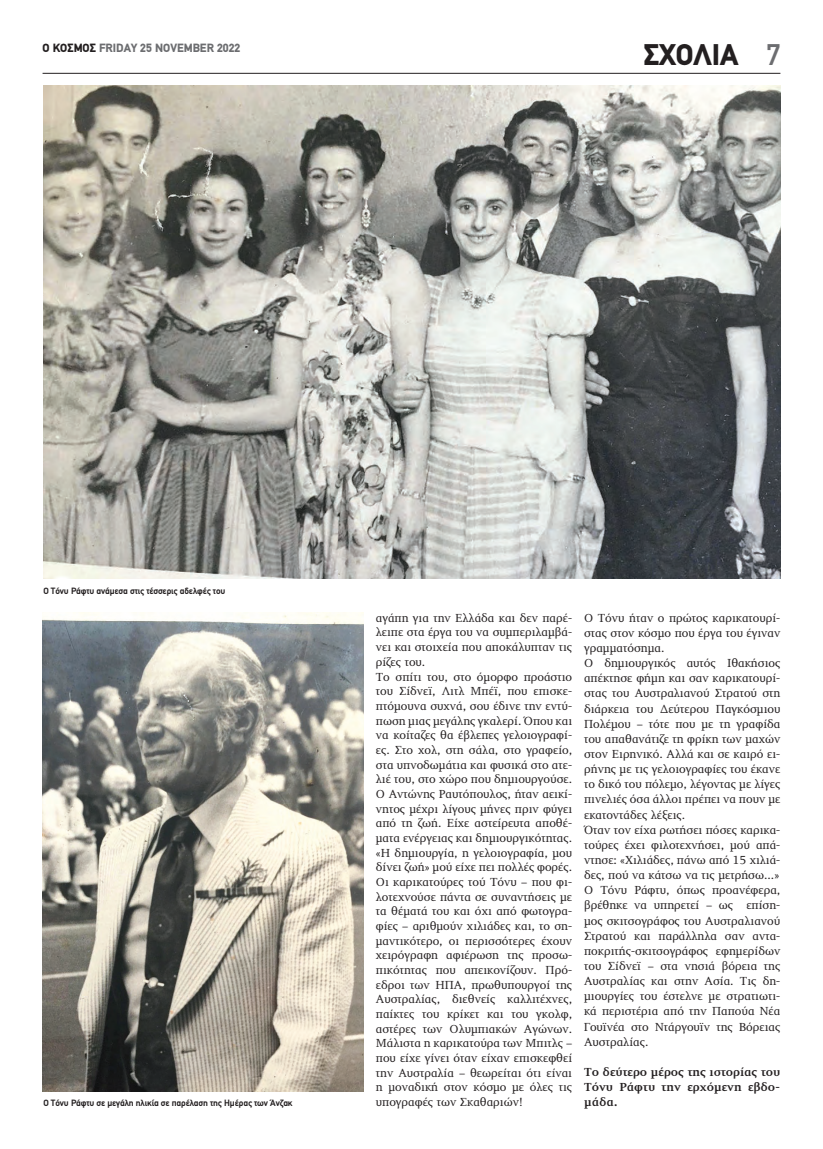
<style>
.page{position:relative;width:823px;height:1149px;background:#fff}
.page>*{position:absolute;margin:0;border:0;box-sizing:border-box;transform-origin:0 0}
.t1{font:900 30px "PF Din Text";color:#231f20}
.t2{font:12px/14.7px "PF Diplomat";color:#231f20}
.t3{font:700 12px/15.1px "PF Diplomat";color:#231f20}
.t4{font:900 12px "PF Din Text";color:#6c6d70}
.t5{font:700 9.2px "PF Din Text";letter-spacing:-.01em;color:#231f20}
.s1{color:#231f20}
.s2{font-weight:500;color:#6c6d70}
</style>
<div class="page">
<hr style="left:43px;top:73px;width:737px;height:1px;background:#231f20">
<img style="left:43px;top:612px;width:320px;height:478px">
<img style="left:43px;top:85px;width:737px;height:493px">
<p class="t4" style="left:43px;top:40px;width:199px"><span class="s1">Ο ΚΟΣΜΟΣ</span> FRIDAY 25 NOVEMBER 2022</p>
<p class="t5" style="left:43px;top:585px;width:183px">Ο Τόνυ Ράφτυ ανάμεσα στις τέσσερις αδελφές του</p>
<h1 class="t1" style="left:643px;top:37px;width:138px">ΣΧΟΛΙΑ <span class="s2">7</span></h1>
<p class="t2" style="left:375px;top:610px;width:198px">αγάπη για την Ελλάδα και δεν παρέ&shy;λειπε στα έργα του να συμπεριλαμβά&shy;νει και στοιχεία που αποκάλυπταν τις ρίζες του.<br>Το σπίτι του, στο όμορφο προάστιο του Σίδνεϊ, Λιτλ Μπέϊ, που επισκε&shy;πτόμουνα συχνά, σου έδινε την εντύ&shy;πωση μιας μεγάλης γκαλερί. Όπου και να κοίταζες θα έβλεπες γελοιογραφί&shy;ες. Στο χολ, στη σάλα, στο γραφείο, στα υπνοδωμάτια και φυσικά στο ατε&shy;λιέ του, στο χώρο που δημιουργούσε.<br>Ο Αντώνης Ραυτόπουλος, ήταν αεικί&shy;νητος μέχρι λίγους μήνες πριν φύγει από τη ζωή. Είχε αστείρευτα αποθέ&shy;ματα ενέργειας και δημιουργικότητας. «Η δημιουργία, η γελοιογραφία, μου δίνει ζωή» μού είχε πει πολλές φορές.<br>Οι καρικατούρες τού Τόνυ – που φι&shy;λοτεχνούσε πάντα σε συναντήσεις με τα θέματά του και όχι από φωτογρα&shy;φίες – αριθμούν χιλιάδες και, το ση&shy;μαντικότερο, οι περισσότερες έχουν χειρόγραφη αφιέρωση της προσω&shy;πικότητας που απεικονίζουν. Πρό&shy;εδροι των ΗΠΑ, πρωθυπουργοί της Αυστραλίας, διεθνείς καλλιτέχνες, παίκτες του κρίκετ και του γκολφ, αστέρες των Ολυμπιακών Αγώνων.<br>Μάλιστα η καρικατούρα των Μπιτλς – που είχε γίνει όταν είχαν επισκεφθεί την Αυστραλία – θεωρείται ότι είναι η μοναδική στον κόσμο με όλες τις υπογραφές των Σκαθαριών!</p>
<p class="t2" style="left:583px;top:610px;width:198px;line-height:15.1px">Ο Τόνυ ήταν ο πρώτος καρικατουρί&shy;στας στον κόσμο που έργα του έγιναν γραμματόσημα.<br>Ο δημιουργικός αυτός Ιθακήσιος απέκτησε φήμη και σαν καρικατουρί&shy;στας του Αυστραλιανού Στρατού στη διάρκεια του Δεύτερου Παγκόσμιου<br>Πολέμου – τότε που με τη γραφίδα του απαθανάτιζε τη φρίκη των μαχών στον Ειρηνικό. Αλλά και σε καιρό ει&shy;ρήνης με τις γελοιογραφίες του έκανε το δικό του πόλεμο, λέγοντας με λίγες πινελιές όσα άλλοι πρέπει να πουν με εκατοντάδες λέξεις.<br>Όταν τον είχα ρωτήσει πόσες καρικα&shy;τούρες έχει φιλοτεχνήσει, μού απά&shy;ντησε: «Χιλιάδες, πάνω από 15 χιλιά&shy;δες, πού να κάτσω να τις μετρήσω...»<br>Ο Τόνυ Ράφτυ, όπως προανέφερα, βρέθηκε να υπηρετεί – ως επίση&shy;μος σκιτσογράφος του Αυστραλιανού<br>Στρατού και παράλληλα σαν αντα&shy;ποκριτής-σκιτσογράφος εφημερίδων του Σίδνεϊ – στα νησιά βόρεια της<br>Αυστραλίας και στην Ασία. Τις δη&shy;μιουργίες του έστελνε με στρατιωτι&shy;κά περιστέρια από την Παπούα Νέα<br>Γουϊνέα στο Ντάργουϊν της Βόρειας<br>Αυστραλίας.</p>
<p class="t3" style="left:583px;top:1064px;width:198px">Το δεύτερο μέρος της ιστορίας του<br>Τόνυ Ράφτυ την ερχόμενη εβδο-</p>
<p class="t5" style="left:43px;top:1096px;width:250px">Ο Τόνυ Ράφτυ σε μεγάλη ηλικία σε παρέλαση της Ημέρας των Άνζακ</p>
<p class="t3" style="left:583px;top:1094px;width:35px">μάδα.</p>
</div>
